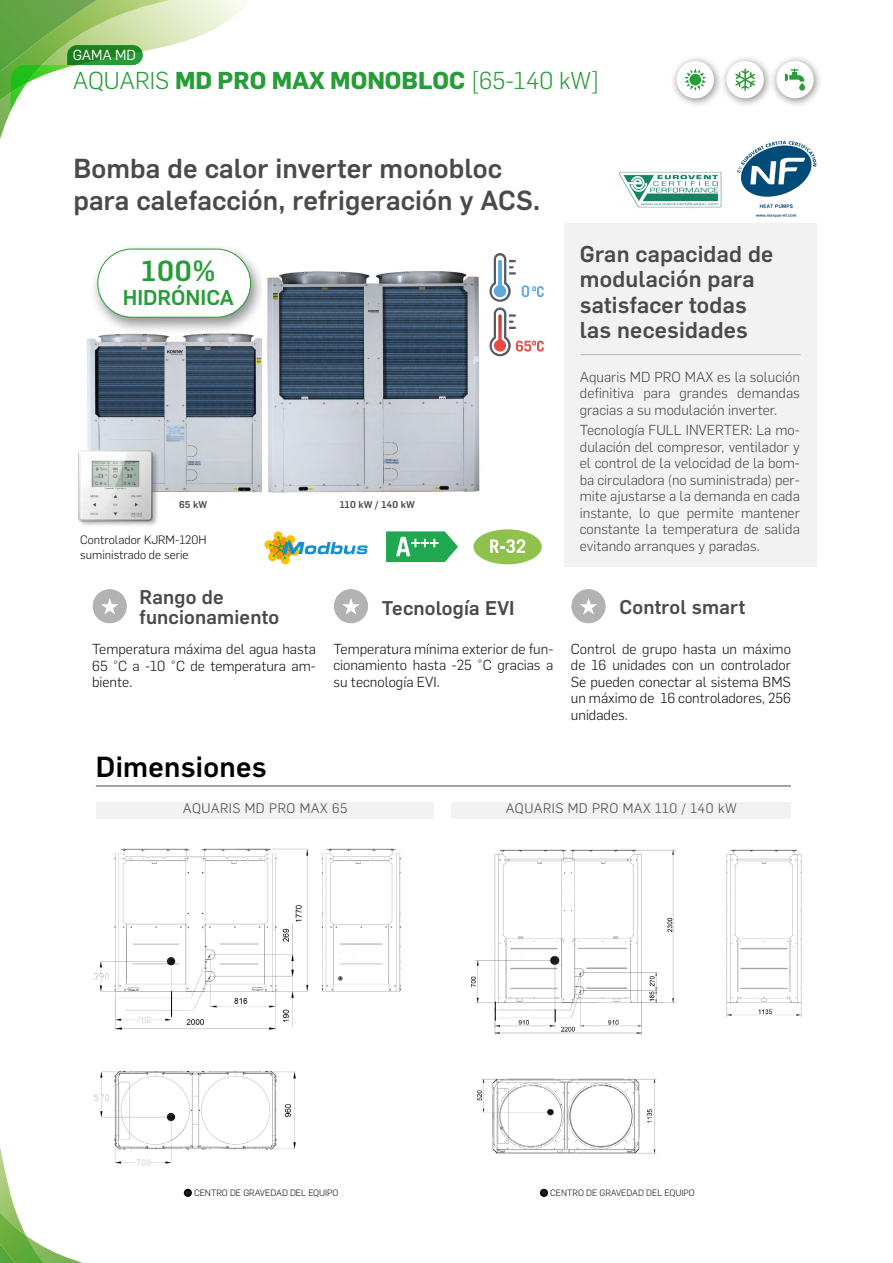
<style>
.page{position:relative;width:893px;height:1263px;background:#fff}
.page>*{position:absolute;margin:0;border:0;box-sizing:border-box;transform-origin:0 0}
.t1{font:500 28.5px "Flama";letter-spacing:.01em;color:#000}
.t2{font:500 28.5px "Flama";color:#289c38}
.t3{font:500 27px/32.4px "Flama";letter-spacing:.005em;color:#4a4a49}
.t4{font:300 24px "Flama";color:#289c38}
.t5{font:500 22.5px/25.5px "Flama";letter-spacing:.01em;color:#4a4a49}
.t6{font:500 21px "Flama";color:#289c38}
.t7{font:500 19.5px/19.5px "Flama";letter-spacing:.01em;color:#4a4a49}
.t8{font:500 16.05px "Flama";color:#5ea9de;scale:.93 1}
.t9{font:300 14.25px/16.5px "Flama";color:#4a4a49;text-align:justify}
.t10{font:300 14.25px/16.5px "Flama";color:#131313;text-align:justify}
.t11{font:14.25px "Flama";letter-spacing:-.005em;color:#fff}
.t12{font:300 13.5px "Flama";letter-spacing:.04em;color:#4a4a49}
.t13{font:300 12px/15px "Flama";color:#131313}
.t14{font:500 9.75px "Flama";letter-spacing:.01em;color:#4a4a49}
.t15{font:300 9px "Flama";color:#131313}
.s1{font-weight:700}
.s2{font-style:inherit}
</style>
<div class="page">
<img style="left:0;top:122px;width:6px;height:17px">
<img style="left:0;top:0;width:248px;height:122px">
<img style="left:0;top:0;width:133px;height:89px">
<img style="left:65px;top:1256px;width:18px;height:7px">
<img style="left:32px;top:1240px;width:33px;height:23px">
<img style="left:0;top:1147px;width:32px;height:116px">
<div style="left:452px;top:802px;width:339px;height:16px;background:#f2f2f2"></div>
<div style="left:96px;top:802px;width:338px;height:16px;background:#f2f2f2"></div>
<div style="left:719px;top:54px;width:54px;height:54px;background:#000;opacity:.5"></div>
<div style="left:726px;top:61px;width:38px;height:37px;background:#fff;border-radius:50%"></div>
<svg style="left:735px;top:68px;width:20px;height:23px"></svg>
<div style="left:768px;top:54px;width:55px;height:54px;background:#000;opacity:.5"></div>
<div style="left:776px;top:61px;width:38px;height:37px;background:#fff;border-radius:50%"></div>
<svg style="left:785px;top:69px;width:20px;height:22px"></svg>
<div style="left:669px;top:54px;width:54px;height:54px;background:#000;opacity:.5"></div>
<div style="left:677px;top:61px;width:37px;height:37px;background:#fff;border-radius:50%"></div>
<svg style="left:684px;top:68px;width:22px;height:23px"></svg>
<img style="left:87px;top:334px;width:175px;height:159px">
<hr style="left:96px;top:786px;width:695px;height:1px;background:#4a4a49">
<div style="left:77px;top:449px;width:82px;height:78px;background:#000;opacity:.3"></div>
<img style="left:77px;top:447px;width:78px;height:78px">
<div style="left:93px;top:589px;width:34px;height:34px;background:#b3b2b2;border-radius:50%"></div>
<svg style="left:101px;top:598px;width:17px;height:16px"></svg>
<div style="left:334px;top:589px;width:34px;height:34px;background:#b3b2b2;border-radius:50%"></div>
<svg style="left:342px;top:598px;width:18px;height:16px"></svg>
<div style="left:571px;top:589px;width:35px;height:34px;background:#b3b2b2;border-radius:50%"></div>
<svg style="left:580px;top:598px;width:17px;height:16px"></svg>
<div style="left:89px;top:243px;width:176px;height:91px;background:#000;opacity:.45"></div>
<div style="left:98px;top:249px;width:153px;height:68px;background:#fff;border-radius:34px"></div>
<div style="left:97px;top:249px;width:154px;height:69px;border:1px solid #289c38;border-radius:34px"></div>
<div style="left:564px;top:223px;width:252px;height:344px;background:#f2f2f2"></div>
<hr style="left:581px;top:354px;width:220px;height:1px;background:#b3b2b2">
<img style="left:262px;top:262px;width:218px;height:231px">
<svg style="left:386px;top:531px;width:72px;height:31px"></svg>
<div style="left:473px;top:529px;width:69px;height:35px;background:#91c14d;border-radius:50%"></div>
<svg style="left:490px;top:539px;width:35px;height:14px"></svg>
<div style="left:274px;top:531px;width:9px;height:9px;background:#fcbf02;border-radius:50%"></div>
<div style="left:281px;top:555px;width:9px;height:9px;background:#fcbf02;border-radius:50%"></div>
<svg style="left:268px;top:552px;width:9px;height:9px"></svg>
<div style="left:264px;top:540px;width:9px;height:9px;background:#fcbf02;border-radius:50%"></div>
<svg style="left:269px;top:536px;width:99px;height:23px"></svg>
<div style="left:184px;top:1189px;width:8px;height:8px;border:2px solid #000;border-radius:50%"></div>
<div style="left:540px;top:1189px;width:8px;height:8px;border:2px solid #000;border-radius:50%"></div>
<img style="left:93px;top:848px;width:308px;height:318px">
<img style="left:471px;top:849px;width:331px;height:305px">
<svg style="left:555px;top:1009px;width:1px;height:13px"></svg>
<svg style="left:495px;top:1002px;width:1px;height:18px"></svg>
<svg style="left:171px;top:991px;width:24px;height:26px"></svg>
<svg style="left:489px;top:253px;width:55px;height:103px"></svg>
<svg style="left:11px;top:45px;width:132px;height:70px"></svg>
<img style="left:619px;top:171px;width:103px;height:37px">
<img style="left:737px;top:140px;width:79px;height:77px">
<p class="t11" style="left:73px;top:45px;width:65px">GAMA MD</p>
<h3 class="t4" style="left:73px;top:64px;width:528px">AQUARIS <span class="s1">MD PRO MAX MONOBLOC</span> [65-140 kW]</h3>
<h2 class="t3" style="left:73px;top:150px;width:468px">Bomba de calor inverter monobloc para calefacción, refrigeración y ACS.</h2>
<h1 class="t2" style="left:141px;top:251px;width:75px">100%</h1>
<h3 class="t6" style="left:123px;top:283px;width:113px">HIDRÓNICA</h3>
<p class="t8" style="left:521px;top:280px;width:11px">0</p>
<h3 class="t5" style="left:580px;top:240px;width:195px">Gran capacidad de modulación para satisfacer todas las necesidades</h3>
<p class="t9" style="left:580px;top:367px;width:222px">Aquaris MD PRO MAX es la solución definitiva para grandes demandas gracias a su modulación inverter.</p>
<p class="t9" style="left:580px;top:421px;width:222px">Tecnología FULL INVERTER: La mo&shy;dulación del compresor, ventilador y el control de la velocidad de la bom&shy;ba circuladora (no suministrada) per&shy;mite ajustarse a la demanda en cada instante, lo que permite mantener constante la temperatura de salida evitando arranques y paradas.</p>
<p class="t14" style="left:179px;top:497px;width:30px">65 kW</p>
<p class="t14" style="left:340px;top:497px;width:77px">110 kW / 140 kW</p>
<p class="t13" style="left:80px;top:532px;width:128px">Controlador KJRM-120H suministrado de serie</p>
<h3 class="t7" style="left:140px;top:586px;width:141px">Rango de funcionamiento</h3>
<p class="t10" style="left:92px;top:640px;width:225px">Temperatura máxima del agua hasta 65 °C a -10 °C de temperatura am&shy;biente.</p>
<h3 class="t7" style="left:382px;top:597px;width:134px">Tecnología EVI</h3>
<h3 class="t7" style="left:619px;top:596px;width:127px">Control smart</h3>
<p class="t10" style="left:333px;top:639px;width:222px">Temperatura mínima exterior de fun&shy;cionamiento hasta -25 °C gracias a su tecnología EVI.</p>
<p class="t10" style="left:571px;top:639px;width:222px">Control de grupo hasta un máximo de 16 unidades con un controlador Se pueden conectar al sistema BMS un máximo de 16 controladores, 256 unidades.</p>
<h1 class="t1" style="left:96px;top:746px;width:172px">Dimensiones</h1>
<p class="t12" style="left:183px;top:799px;width:100px">AQUARI S MD PRO</p>
<p class="t12" style="left:300px;top:799px;width:49px">MAX 65</p>
<p class="t12" style="left:506px;top:799px;width:100px">AQUARI S MD PRO</p>
<p class="t12" style="left:623px;top:799px;width:115px">MAX 110 / 140 <span class="s2">k</span>W</p>
<p class="t15" style="left:194px;top:1186px;width:146px">CENTRO DE GRAVEDAD DEL EQUIPO</p>
<p class="t15" style="left:550px;top:1186px;width:146px">CENTRO DE GRAVEDAD DEL EQUIPO</p>
</div>
